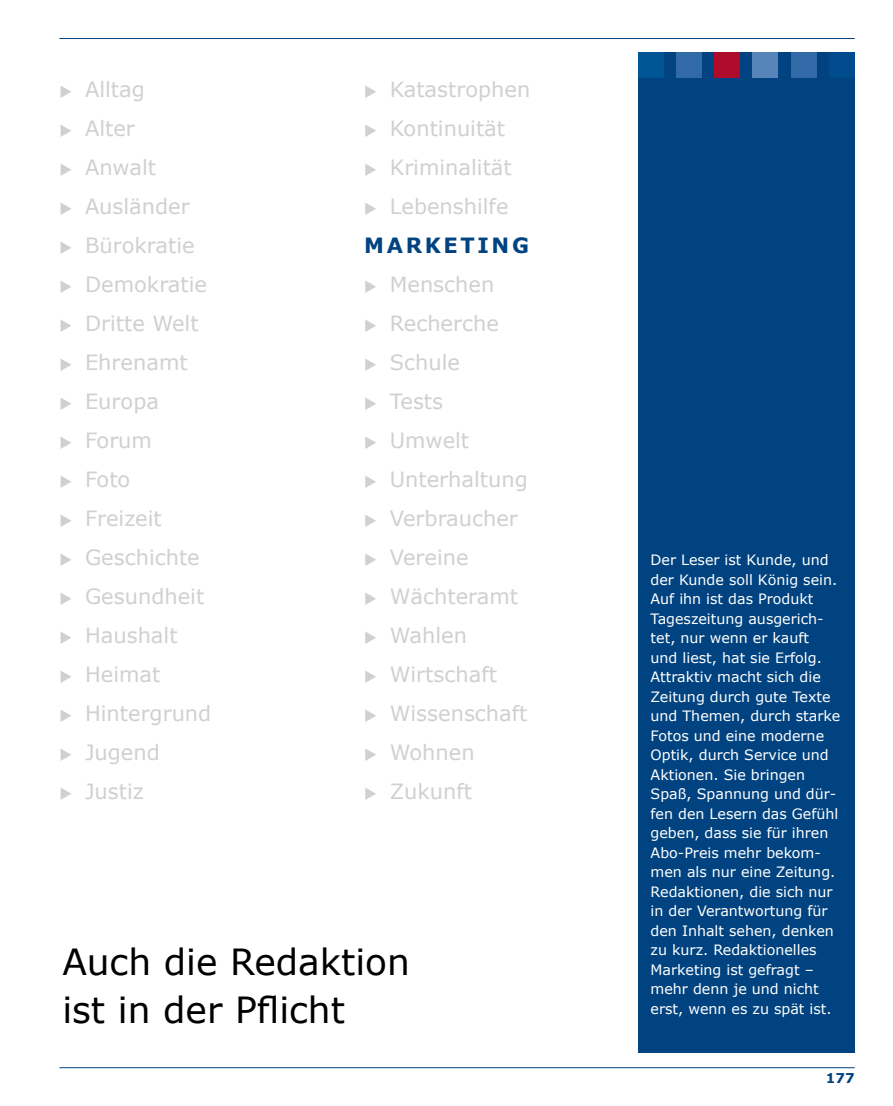
<style>
.page{position:relative;width:893px;height:1106px;background:#fff}
.page>*{position:absolute;margin:0;border:0;box-sizing:border-box;transform-origin:0 0}
.t1{font:36px/48px "Verdana";color:#000}
.t2{font:21px/39px "Verdana";color:#d0d0d0}
.t3{font:14.25px/19.5px "Verdana";color:#fff}
.t4{font:700 13.5px "Verdana";color:#004380}
.s1{font-weight:700;color:#004380}
</style>
<div class="page">
<hr style="left:60px;top:38px;width:795px;height:1px;background:#004380">
<hr style="left:60px;top:1067px;width:795px;height:1px;background:#004380">
<div style="left:638px;top:52px;width:217px;height:1000px;background:#004380"></div>
<div style="left:638px;top:52px;width:25px;height:26px;background:#005694"></div>
<div style="left:676px;top:52px;width:26px;height:26px;background:#316aa7"></div>
<div style="left:714px;top:52px;width:26px;height:26px;background:#af0b2b"></div>
<div style="left:753px;top:52px;width:25px;height:26px;background:#5785ba"></div>
<div style="left:791px;top:52px;width:25px;height:26px;background:#316aa7"></div>
<div style="left:829px;top:52px;width:26px;height:26px;background:#004b8b"></div>
<h2 class="t2" style="left:60px;top:69px;width:87px">◆ Alltag</h2>
<h2 class="t2" style="left:60px;top:108px;width:77px">◆ Alter</h2>
<h2 class="t2" style="left:60px;top:147px;width:98px">◆ Anwalt</h2>
<h2 class="t2" style="left:60px;top:186px;width:132px">◆ Ausländer</h2>
<h2 class="t2" style="left:60px;top:225px;width:137px">◆ Bürokratie</h2>
<h2 class="t2" style="left:60px;top:264px;width:149px">◆ Demokratie</h2>
<h2 class="t2" style="left:60px;top:303px;width:141px">◆ Dritte Welt</h2>
<h2 class="t2" style="left:60px;top:342px;width:130px">◆ Ehrenamt</h2>
<h2 class="t2" style="left:60px;top:381px;width:101px">◆ Europa</h2>
<h2 class="t2" style="left:60px;top:420px;width:94px">◆ Forum</h2>
<h2 class="t2" style="left:60px;top:459px;width:72px">◆ Foto</h2>
<h2 class="t2" style="left:60px;top:498px;width:104px">◆ Freizeit</h2>
<h2 class="t2" style="left:60px;top:537px;width:142px">◆ Geschichte</h2>
<h2 class="t2" style="left:60px;top:576px;width:146px">◆ Gesundheit</h2>
<h2 class="t2" style="left:60px;top:615px;width:120px">◆ Haushalt</h2>
<h2 class="t2" style="left:60px;top:654px;width:102px">◆ Heimat</h2>
<h2 class="t2" style="left:60px;top:693px;width:153px">◆ Hintergrund</h2>
<h2 class="t2" style="left:60px;top:732px;width:102px">◆ Jugend</h2>
<h2 class="t2" style="left:60px;top:771px;width:86px">◆ Justiz</h2>
<h2 class="t2" style="left:364px;top:69px;width:168px">◆ Katastrophen</h2>
<h2 class="t2" style="left:364px;top:108px;width:142px">◆ Kontinuität</h2>
<h2 class="t2" style="left:364px;top:147px;width:149px">◆ Kriminalität</h2>
<h2 class="t2" style="left:364px;top:186px;width:166px">◆ Lebenshilfe<br><span class="s1">MARKETING</span></h2>
<h2 class="t2" style="left:364px;top:264px;width:132px">◆ Menschen</h2>
<h2 class="t2" style="left:364px;top:303px;width:136px">◆ Recherche</h2>
<h2 class="t2" style="left:364px;top:342px;width:97px">◆ Schule</h2>
<h2 class="t2" style="left:364px;top:381px;width:80px">◆ Tests</h2>
<h2 class="t2" style="left:364px;top:420px;width:106px">◆ Umwelt</h2>
<h2 class="t2" style="left:364px;top:459px;width:165px">◆ Unterhaltung</h2>
<h2 class="t2" style="left:364px;top:498px;width:155px">◆ Verbraucher</h2>
<h2 class="t2" style="left:364px;top:537px;width:106px">◆ Vereine</h2>
<h2 class="t2" style="left:364px;top:576px;width:155px">◆ Wächteramt</h2>
<h2 class="t2" style="left:364px;top:615px;width:104px">◆ Wahlen</h2>
<h2 class="t2" style="left:364px;top:654px;width:134px">◆ Wirtschaft</h2>
<h2 class="t2" style="left:364px;top:693px;width:165px">◆ Wissenschaft</h2>
<h2 class="t2" style="left:364px;top:732px;width:112px">◆ Wohnen</h2>
<h2 class="t2" style="left:364px;top:771px;width:109px">◆ Zukunft</h2>
<h1 class="t1" style="left:62px;top:936px;width:349px">Auch die Redaktion ist in der Pflicht</h1>
<p class="t3" style="left:651px;top:549px;width:191px">Der Leser ist Kunde, und der Kunde soll König sein.<br>Auf ihn ist das Produkt<br>Tageszeitung ausgerich&shy;tet, nur wenn er kauft<br>und liest, hat sie Erfolg.<br>Attraktiv macht sich die<br>Zeitung durch gute Texte und Themen, durch starke<br>Fotos und eine moderne<br>Optik, durch Service und<br>Aktionen. Sie bringen<br>Spaß, Spannung und dür&shy;fen den Lesern das Gefühl geben, dass sie für ihren<br>Abo-Preis mehr bekom&shy;men als nur eine Zeitung.<br>Redaktionen, die sich nur in der Verantwortung für den Inhalt sehen, denken zu kurz. Redaktionelles<br>Marketing ist gefragt – mehr denn je und nicht erst, wenn es zu spät ist.</p>
<p class="t4" style="left:826px;top:1069px;width:30px">177</p>
</div>
